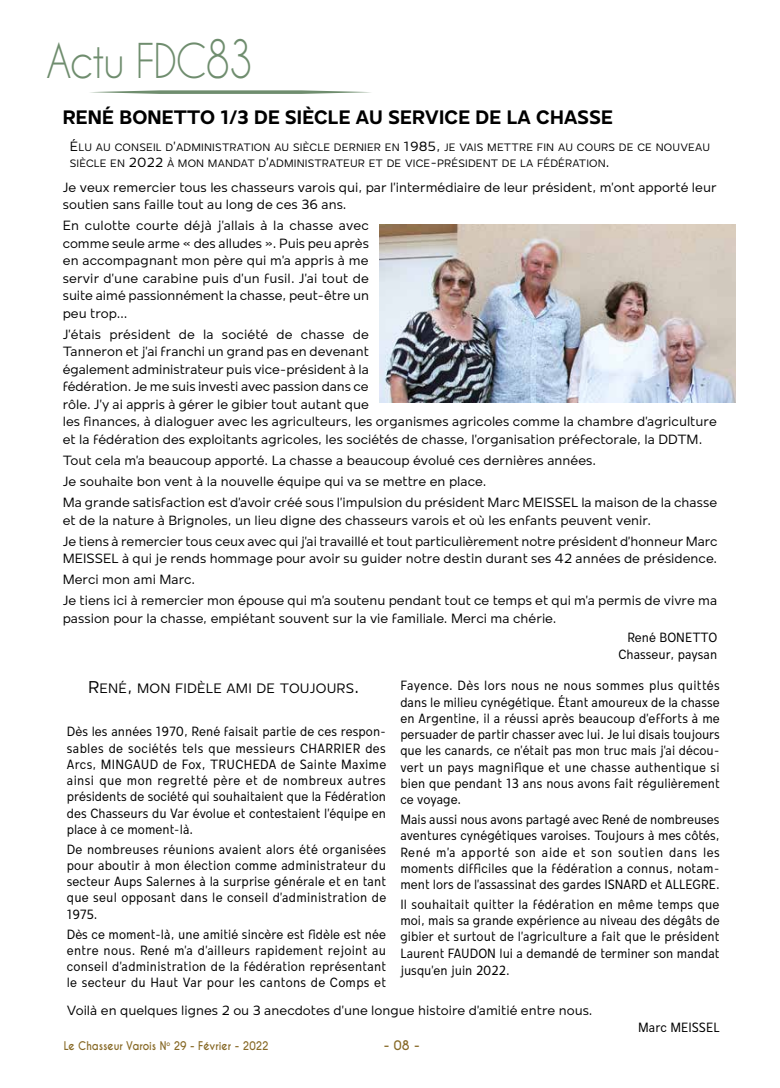
<style>
.page{position:relative;width:780px;height:1088px;background:#fff}
.page>*{position:absolute;margin:0;border:0;box-sizing:border-box;transform-origin:0 0}
.t1{font:45px "Caviar Dreams";letter-spacing:-.04em;color:#6f8d6e;scale:.9 1}
.t2{font:700 20px "Mollen Personal Use";letter-spacing:.01em;color:#000}
.t3{font:14px "Mollen Personal Use Regular SC800";letter-spacing:.01em;color:#000}
.t4{font:condensed 13.75px/16.2px "Mollen Personal Use";color:#000;text-align:justify}
.t5{font:13.75px/17.5px "Mollen Personal Use";color:#000}
.t6{font:700 12.5px "Caviar Dreams";color:#876926}
.t7{font:700 11.25px "Caviar Dreams";color:#876926;scale:.9 1}
.t8{font:11px/16.2px "Mollen Personal Use Regular SC800";letter-spacing:.015em;color:#000}
.s1{font-size:49.5px}
.s2{font-size:13.75px}
.s3{font-size:17.5px}
</style>
<div class="page">
<img style="left:379px;top:225px;width:356px;height:177px">
<svg style="left:90px;top:90px;width:281px;height:4px"></svg>
<h1 class="t1" style="left:46px;top:34px;width:232px">Actu FDC<span class="s1">83</span></h1>
<h2 class="t2" style="left:63px;top:106px;width:551px">RENÉ BONETTO 1/3 DE SIÈCLE AU SERVICE DE LA CHASSE</h2>
<p class="t8" style="left:70px;top:139px;width:641px"><span class="s2">É</span>LU AU CONSEIL D<span class="s2">’</span>ADMINISTRATION AU SIÈCLE DERNIER EN <span class="s2">1985,</span> JE VAIS METTRE FIN AU COURS DE CE NOUVEAU<br>SIÈCLE EN <span class="s2">2022</span> À MON MANDAT D<span class="s2">’</span>ADMINISTRATEUR ET DE VICE<span class="s2">-</span>PRÉSIDENT DE LA FÉDÉRATION<span class="s2">.</span></p>
<p class="t5" style="left:63px;top:178px;width:655px">Je veux remercier tous les chasseurs varois qui, par l’intermédiaire de leur président, m’ont apporté leur soutien sans faille tout au long de ces 36 ans.</p>
<p class="t5" style="left:63px;top:217px;width:308px;text-align:justify">En culotte courte déjà j’allais à la chasse avec comme seule arme « des alludes ». Puis peu après en accompagnant mon père qui m’a appris à me servir d’une carabine puis d’un fusil. J’ai tout de suite aimé passionnément la chasse, peut-être un peu trop…</p>
<p class="t5" style="left:63px;top:325px;width:655px">J’étais président de la société de chasse de<br>Tanneron et j’ai franchi un grand pas en devenant<br>également administrateur puis vice-président à la<br>fédération. Je me suis investi avec passion dans ce<br>rôle. J’y ai appris à gérer le gibier tout autant que<br>les finances, à dialoguer avec les agriculteurs, les organismes agricoles comme la chambre d’agriculture et la fédération des exploitants agricoles, les sociétés de chasse, l’organisation préfectorale, la DDTM.</p>
<p class="t5" style="left:63px;top:449px;width:656px;line-height:21px">Tout cela m’a beaucoup apporté. La chasse a beaucoup évolué ces dernières années.<br>Je souhaite bon vent à la nouvelle équipe qui va se mettre en place.<br>Ma grande satisfaction est d’avoir créé sous l’impulsion du président Marc MEISSEL la maison de la chasse</p>
<p class="t5" style="left:63px;top:509px;width:656px;line-height:21px">et de la nature à Brignoles, un lieu digne des chasseurs varois et où les enfants peuvent venir.<br>Je tiens à remercier tous ceux avec qui j’ai travaillé et tout particulièrement notre président d’honneur Marc</p>
<p class="t5" style="left:63px;top:548px;width:656px;line-height:21px">MEISSEL à qui je rends hommage pour avoir su guider notre destin durant ses 42 années de présidence.<br>Merci mon ami Marc.<br>Je tiens ici à remercier mon épouse qui m’a soutenu pendant tout ce temps et qui m’a permis de vivre ma</p>
<p class="t5" style="left:63px;top:609px;width:495px">passion pour la chasse, empiétant souvent sur la vie familiale. Merci ma chérie.</p>
<p class="t4" style="left:618px;top:629px;width:100px;text-align:right">René BONETTO<br>Chasseur, paysan</p>
<p class="t3" style="left:88px;top:680px;width:272px"><span class="s3">R</span>ENÉ<span class="s3">,</span> MON FIDÈLE AMI DE TOUJOURS<span class="s3">.</span></p>
<p class="t4" style="left:67px;top:723px;width:321px">Dès les années 1970, René faisait partie de ces respon&shy;sables de sociétés tels que messieurs CHARRIER des Arcs, MINGAUD de Fox, TRUCHEDA de Sainte Maxime ainsi que mon regretté père et de nombreux autres présidents de société qui souhaitaient que la Fédération des Chasseurs du Var évolue et contestaient l’équipe en place à ce moment-là.</p>
<p class="t4" style="left:67px;top:841px;width:321px">De nombreuses réunions avaient alors été organisées pour aboutir à mon élection comme administrateur du secteur Aups Salernes à la surprise générale et en tant que seul opposant dans le conseil d’administration de 1975.</p>
<p class="t4" style="left:67px;top:925px;width:321px">Dès ce moment-là, une amitié sincère est fidèle est née entre nous. René m’a d’ailleurs rapidement rejoint au conseil d’administration de la fédération représentant le secteur du Haut Var pour les cantons de Comps et</p>
<p class="t4" style="left:400px;top:677px;width:321px">Fayence. Dès lors nous ne nous sommes plus quittés dans le milieu cynégétique. Étant amoureux de la chasse en Argentine, il a réussi après beaucoup d’efforts à me persuader de partir chasser avec lui. Je lui disais toujours que les canards, ce n’était pas mon truc mais j’ai décou&shy;vert un pays magnifique et une chasse authentique si bien que pendant 13 ans nous avons fait régulièrement ce voyage.</p>
<p class="t4" style="left:400px;top:811px;width:321px">Mais aussi nous avons partagé avec René de nombreuses aventures cynégétiques varoises. Toujours à mes côtés, René m’a apporté son aide et son soutien dans les moments difficiles que la fédération a connus, notam&shy;ment lors de l’assassinat des gardes ISNARD et ALLEGRE.</p>
<p class="t4" style="left:400px;top:896px;width:321px">Il souhaitait quitter la fédération en même temps que moi, mais sa grande expérience au niveau des dégâts de gibier et surtout de l’agriculture a fait que le président Laurent FAUDON lui a demandé de terminer son mandat</p>
<p class="t4" style="left:400px;top:962px;width:111px">jusqu’en juin 2022.</p>
<p class="t5" style="left:67px;top:1002px;width:527px">Voilà en quelques lignes 2 ou 3 anecdotes d’une longue histoire d’amitié entre nous.</p>
<p class="t4" style="left:638px;top:1019px;width:83px">Marc MEISSEL</p>
<p class="t7" style="left:64px;top:1039px;width:229px">Le Chasseur Varois N<sup>o</sup> 29 - Février - 2022</p>
<p class="t6" style="left:384px;top:1038px;width:37px">- 08 -</p>
</div>
